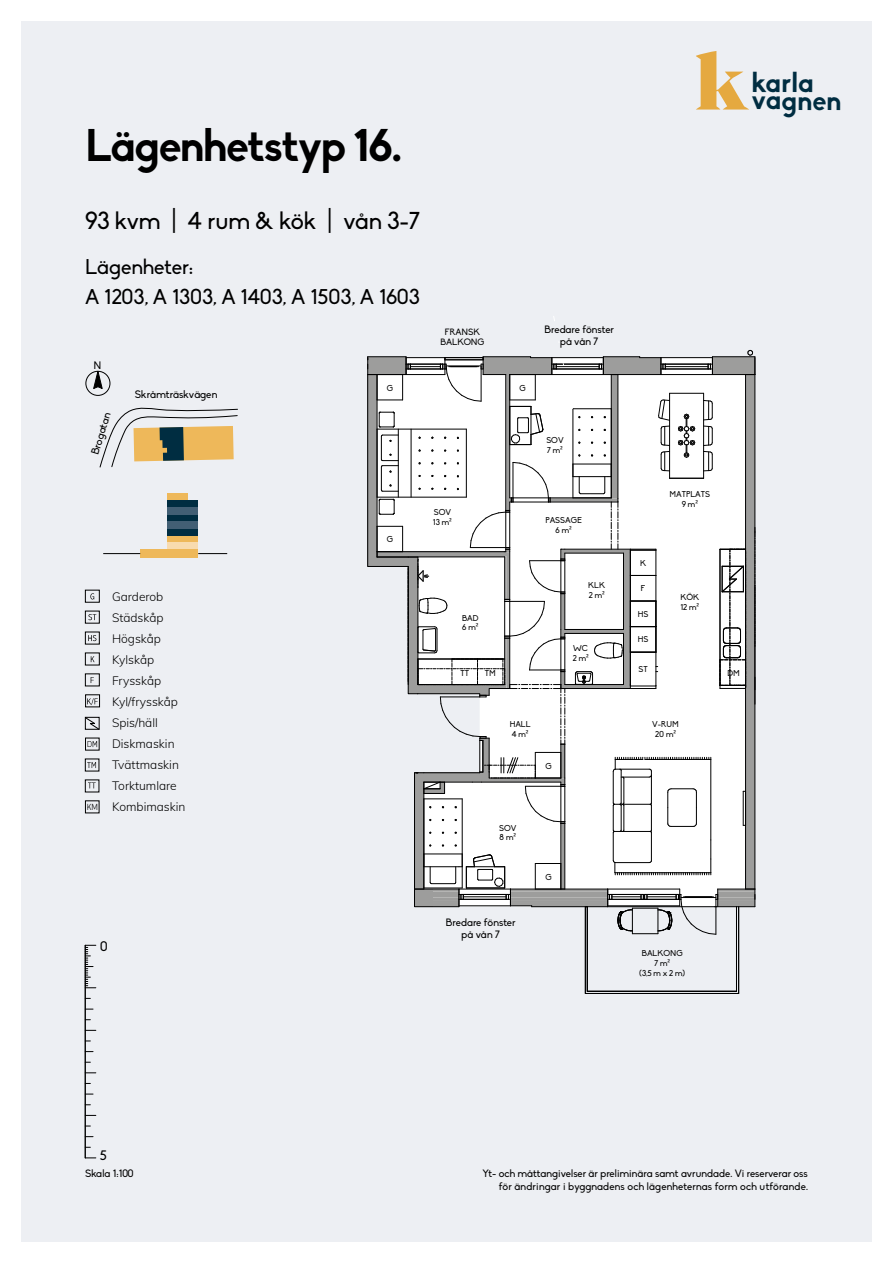
<style>
.page{position:relative;width:893px;height:1263px;background:#fff}
.page>*{position:absolute;margin:0;border:0;box-sizing:border-box;transform-origin:0 0}
.t1{font:900 82.65px "Mixta Sharp";color:#e5a940;scale:1.11 1}
.t2{font:700 45px "Biko";letter-spacing:-.03em;color:#000}
.t3{font:700 27.6px "Biko";letter-spacing:-.005em;color:#002d41}
.t4{font:24px "Biko";color:#000}
.t5{font:21px/30px "Biko";color:#000}
.t6{font:13.5px "Biko";color:#000}
.t7{font:12px "Mulish";color:#000}
.t8{font:12px "Biko";color:#000}
.t9{font:10.65px "Biko";color:#000}
.t10{font:10.5px/12px "Biko";color:#000;text-align:center}
.t11{font:9px/10.5px "Biko";color:#000;text-align:center}
.t12{font:8.25px/10.2px "Biko";letter-spacing:-.005em;color:#000;text-align:center}
.s1{font-family:"ISOCPEUR"}
.s2{font-family:"Helsinki";font-weight:100;font-size:8.7px}
</style>
<div class="page">
<div style="left:0;top:0;width:893px;height:1263px;background:#edeff3;border:21px solid #fff"></div>
<div style="left:85px;top:371px;width:25px;height:25px;border:1px solid #000;border-radius:50%"></div>
<svg style="left:92px;top:370px;width:11px;height:19px"></svg>
<div style="left:168px;top:493px;width:20px;height:7px;background:#eeb85a"></div>
<div style="left:168px;top:535px;width:30px;height:7px;background:#eeb85a"></div>
<div style="left:168px;top:542px;width:30px;height:8px;background:#f8dbaf"></div>
<div style="left:140px;top:550px;width:58px;height:8px;background:#eeb85a"></div>
<hr style="left:103px;top:553px;width:37px;height:1px;background:#000">
<svg style="left:198px;top:553px;width:29px;height:1px"></svg>
<svg style="left:90px;top:593px;width:4px;height:6px"></svg>
<div style="left:85px;top:590px;width:15px;height:12px;border:1px solid #000"></div>
<svg style="left:88px;top:614px;width:8px;height:6px"></svg>
<div style="left:85px;top:611px;width:15px;height:12px;border:1px solid #000"></div>
<svg style="left:91px;top:656px;width:4px;height:6px"></svg>
<div style="left:85px;top:653px;width:15px;height:12px;border:1px solid #000"></div>
<svg style="left:91px;top:677px;width:3px;height:6px"></svg>
<div style="left:85px;top:673px;width:15px;height:13px;border:1px solid #000"></div>
<div style="left:85px;top:694px;width:15px;height:13px;border:1px solid #000"></div>
<svg style="left:87px;top:698px;width:11px;height:7px"></svg>
<svg style="left:87px;top:762px;width:9px;height:6px"></svg>
<div style="left:85px;top:759px;width:14px;height:12px;border:1px solid #000"></div>
<svg style="left:88px;top:782px;width:8px;height:6px"></svg>
<div style="left:85px;top:779px;width:14px;height:13px;border:1px solid #000"></div>
<svg style="left:88px;top:741px;width:9px;height:6px"></svg>
<div style="left:85px;top:632px;width:15px;height:12px;border:1px solid #000"></div>
<svg style="left:88px;top:635px;width:8px;height:6px"></svg>
<svg style="left:85px;top:717px;width:15px;height:13px"></svg>
<svg style="left:86px;top:945px;width:10px;height:43px"></svg>
<hr style="left:85px;top:945px;width:1px;height:213px;background:#000">
<div style="left:168px;top:528px;width:30px;height:7px;background:#002d41"></div>
<div style="left:168px;top:514px;width:30px;height:7px;background:#002d41"></div>
<div style="left:168px;top:521px;width:30px;height:7px;background:#425f74"></div>
<div style="left:168px;top:500px;width:30px;height:7px;background:#002d41"></div>
<div style="left:168px;top:507px;width:30px;height:7px;background:#425f74"></div>
<hr style="left:587px;top:907px;width:1px;height:84px;background:#000">
<hr style="left:587px;top:991px;width:149px;height:1px;background:#000">
<hr style="left:736px;top:907px;width:1px;height:84px;background:#000">
<hr style="left:585px;top:907px;width:1px;height:86px;background:#000">
<hr style="left:585px;top:993px;width:154px;height:1px;background:#000">
<hr style="left:738px;top:907px;width:1px;height:86px;background:#000">
<svg style="left:367px;top:350px;width:389px;height:585px"></svg>
<svg style="left:99px;top:407px;width:139px;height:61px"></svg>
<h2 class="t2" style="left:85px;top:119px;width:318px">Lägenhetstyp 16.</h2>
<h3 class="t4" style="left:85px;top:207px;width:336px">93 kvm | 4 rum &amp; kök | vån 3-7</h3>
<h3 class="t5" style="left:85px;top:252px;width:336px">Lägenheter:<br>A 1203, A 1303, A 1403, A 1503, A 1603</h3>
<p class="t9" style="left:94px;top:359px;width:9px">N</p>
<p class="t11" style="left:441px;top:326px;width:45px">FRANSK<br>BALKONG</p>
<p class="t9" style="left:89px;top:452px;width:45px;rotate:-73deg">Brogatan</p>
<p class="t9" style="left:135px;top:389px;width:84px">Skråmträskvägen</p>
<p class="t12" style="left:387px;top:383px;width:8px">G</p>
<p class="t12" style="left:519px;top:383px;width:8px">G</p>
<p class="t10" style="left:544px;top:323px;width:71px">Bredare fönster på vån 7</p>
<p class="t12" style="left:546px;top:435px;width:19px">SOV</p>
<p class="t12" style="left:547px;top:445px;width:17px">7 m<span class="s1">²</span></p>
<p class="t12" style="left:387px;top:534px;width:8px">G</p>
<p class="t12" style="left:434px;top:508px;width:19px">SOV</p>
<p class="t12" style="left:433px;top:517px;width:20px">13 m<span class="s1">²</span></p>
<p class="t12" style="left:545px;top:516px;width:38px">PASSAGE</p>
<p class="t12" style="left:555px;top:525px;width:18px">6 m<span class="s1">²</span></p>
<h1 class="t1" style="left:695px;top:34px;width:48px">k</h1>
<h3 class="t3" style="left:752px;top:66px;width:64px">karla</h3>
<h3 class="t3" style="left:752px;top:83px;width:92px">vagnen</h3>
<p class="t12" style="left:669px;top:489px;width:42px">MATPLATS</p>
<p class="t12" style="left:682px;top:499px;width:18px">9 m<span class="s1">²</span></p>
<p class="t7" style="left:112px;top:588px;width:53px">Garderob</p>
<p class="t7" style="left:112px;top:609px;width:53px">Städskåp</p>
<p class="t7" style="left:112px;top:630px;width:50px">Högskåp</p>
<p class="t7" style="left:112px;top:651px;width:44px">Kylskåp</p>
<p class="t7" style="left:112px;top:672px;width:51px">Frysskåp</p>
<p class="t7" style="left:112px;top:693px;width:67px">Kyl/frysskåp</p>
<p class="t7" style="left:112px;top:714px;width:47px">Spis/häll</p>
<p class="t7" style="left:112px;top:735px;width:64px">Diskmaskin</p>
<p class="t7" style="left:112px;top:756px;width:68px">Tvättmaskin</p>
<p class="t7" style="left:112px;top:777px;width:66px">Torktumlare</p>
<p class="t7" style="left:87px;top:798px;width:100px"><span class="s2">KM</span> Kombimaskin</p>
<p class="t6" style="left:100px;top:939px;width:10px">0</p>
<p class="t6" style="left:100px;top:1147px;width:8px">5</p>
<p class="t10" style="left:85px;top:1167px;width:50px">Skala 1:100</p>
<p class="t8" style="left:109px;top:1154px;width:18px;rotate:90deg">5m</p>
<p class="t12" style="left:462px;top:613px;width:18px">BAD</p>
<p class="t12" style="left:462px;top:623px;width:18px">6 m<span class="s1">²</span></p>
<p class="t12" style="left:588px;top:580px;width:18px">KLK</p>
<p class="t12" style="left:589px;top:590px;width:17px">2 m<span class="s1">²</span></p>
<p class="t12" style="left:573px;top:643px;width:16px">WC</p>
<p class="t12" style="left:573px;top:653px;width:17px">2 m<span class="s1">²</span></p>
<p class="t12" style="left:640px;top:558px;width:8px">K</p>
<p class="t12" style="left:641px;top:583px;width:6px">F</p>
<p class="t12" style="left:638px;top:609px;width:12px">HS</p>
<p class="t12" style="left:638px;top:634px;width:12px">HS</p>
<p class="t12" style="left:680px;top:592px;width:20px">KÖK</p>
<p class="t12" style="left:680px;top:602px;width:20px">12 m<span class="s1">²</span></p>
<p class="t12" style="left:638px;top:664px;width:11px">ST</p>
<p class="t12" style="left:460px;top:668px;width:10px">TT</p>
<p class="t12" style="left:485px;top:668px;width:12px">TM</p>
<p class="t12" style="left:727px;top:668px;width:14px">DM</p>
<p class="t12" style="left:510px;top:719px;width:22px">HALL</p>
<p class="t12" style="left:512px;top:729px;width:18px">4 m<span class="s1">²</span></p>
<p class="t12" style="left:546px;top:761px;width:8px">G</p>
<p class="t12" style="left:499px;top:823px;width:19px">SOV</p>
<p class="t12" style="left:500px;top:833px;width:18px">8 m<span class="s1">²</span></p>
<p class="t10" style="left:446px;top:916px;width:71px">Bredare fönster på vån 7</p>
<p class="t12" style="left:546px;top:872px;width:8px">G</p>
<p class="t12" style="left:652px;top:719px;width:28px">V-RUM</p>
<p class="t12" style="left:655px;top:729px;width:23px">20 m<span class="s1">²</span></p>
<p class="t12" style="left:639px;top:948px;width:47px">BALKONG<br>7 m<span class="s1">²<br></span>(3,5 m x 2 m)</p>
<p class="t10" style="left:482px;top:1167px;width:327px;line-height:13.5px;text-align:right">Yt- och måttangivelser är preliminära samt avrundade. Vi reserverar oss för ändringar i byggnadens och lägenheternas form och utförande.</p>
</div>
